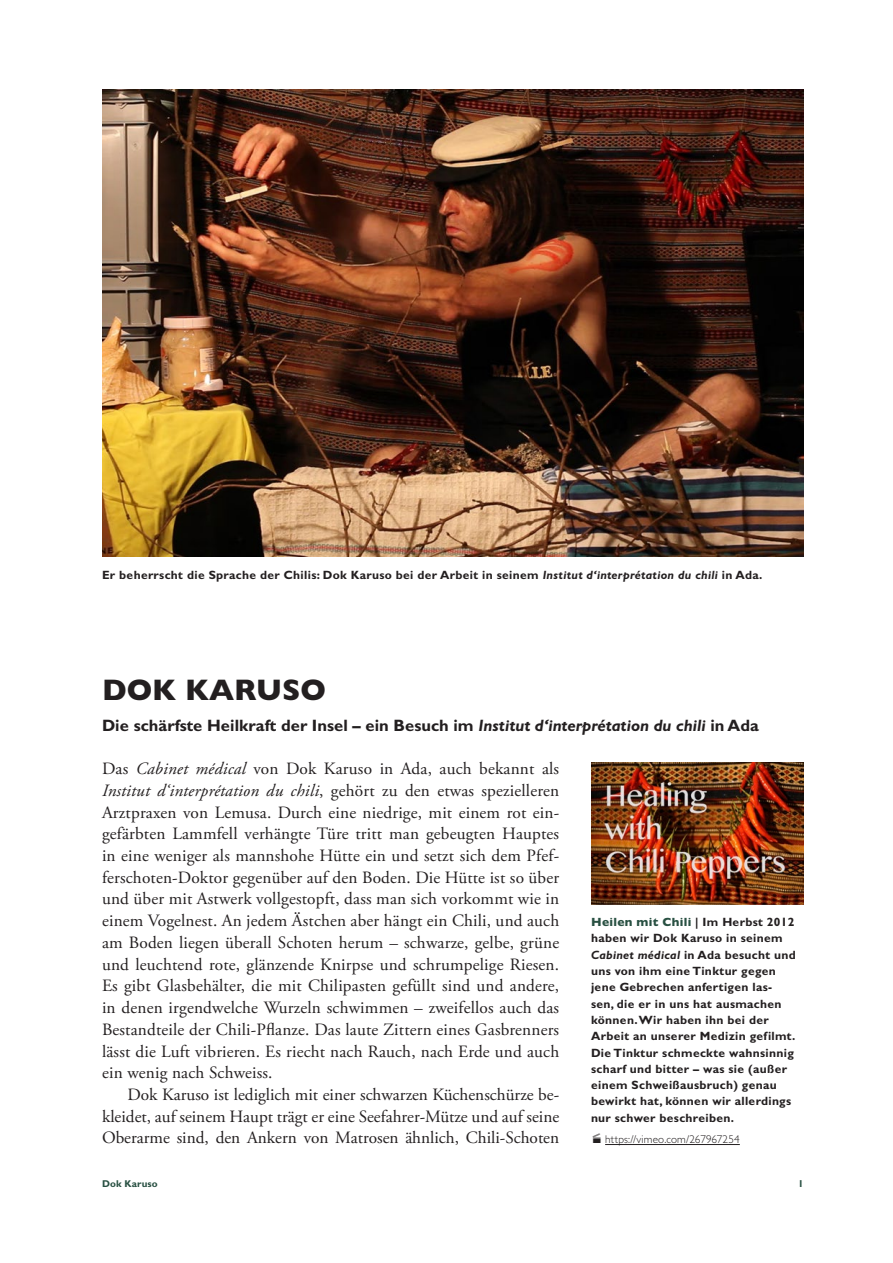
<style>
.page{position:relative;width:893px;height:1263px;background:#fff}
.page>*{position:absolute;margin:0;border:0;box-sizing:border-box;transform-origin:0 0}
.Titel_-_20_Heavy_GB{font:800 30px "Gill Sans MT Pro";color:#231f20}
.Lauftext_ohne_Einzug{font:17.25px/21.8px "Adobe Garamond Pro";letter-spacing:.01em;color:#231f20;text-align:justify}
.Lauftext_mit_Einzug{font:17.25px/21.8px "Adobe Garamond Pro";color:#231f20;text-align:justify}
.Vorspann_-_11_Bold{font:700 16.5px "Gill Sans MT Pro";color:#231f20}
.Marginaltext_-_8_Bol{font:700 12px/16.4px "Gill Sans MT Pro";letter-spacing:.025em;color:#231f20}
.Bildlegende_-_8_Bold{font:700 12px "Gill Sans MT Pro";letter-spacing:.025em;color:#231f20}
.Anmerkung_auf_Grundl{font:300 11.25px "Gill Sans MT Pro";letter-spacing:.01em;color:#231f20}
.t1{font:700 9.9px "Gill Sans MT Pro";letter-spacing:.01em;color:#285042}
.s1{font-style:italic}
.s2{font-weight:800;color:#285042}
</style>
<div class="page">
<hr style="left:605px;top:1144px;width:135px;height:1px;background:#231f20">
<img style="left:102px;top:89px;width:702px;height:468px">
<img style="left:591px;top:763px;width:213px;height:141px">
<p class="Bildlegende_-_8_Bold" style="left:102px;top:567px;width:662px">Er beherrscht die Sprache der Chilis: Dok Karuso bei der Arbeit in seinem <span class="s1">Institut d‘interprétation du chili</span> in Ada.</p>
<p class="Titel_-_20_Heavy_GB" style="left:102px;top:672px;width:225px">DOK KARUSO</p>
<p class="Vorspann_-_11_Bold" style="left:102px;top:715px;width:658px">Die schärfste Heilkraft der Insel – ein Besuch im <span class="s1">Institut d‘interprétation du chili</span> in Ada</p>
<p class="Lauftext_ohne_Einzug" style="left:102px;top:758px;width:459px">Das <span class="s1">Cabinet médical</span> von Dok Karuso in Ada, auch bekannt als <span class="s1">Institut d‘interprétation du chili</span>, gehört zu den etwas spezielleren Arztpraxen von Lemusa. Durch eine niedrige, mit einem rot ein&shy;gefärbten Lammfell verhängte Türe tritt man gebeugten Hauptes in eine weniger als mannshohe Hütte ein und setzt sich dem Pfef&shy;ferschoten-Doktor gegenüber auf den Boden. Die Hütte ist so über und über mit Astwerk vollgestopft, dass man sich vorkommt wie in einem Vogelnest. An jedem Ästchen aber hängt ein Chili, und auch am Boden liegen überall Schoten herum – schwarze, gelbe, grüne und leuchtend rote, glänzende Knirpse und schrumpelige Riesen.<br>Es gibt Glasbehälter, die mit Chilipasten gefüllt sind und andere, in denen irgendwelche Wurzeln schwimmen – zweifellos auch das Bestandteile der Chili-Pflanze. Das laute Zittern eines Gasbrenners lässt die Luft vibrieren. Es riecht nach Rauch, nach Erde und auch ein wenig nach Schweiss.</p>
<p class="Lauftext_mit_Einzug" style="left:102px;top:1084px;width:459px;text-indent:26px">Dok Karuso ist lediglich mit einer schwarzen Küchenschürze be&shy;kleidet, auf seinem Haupt trägt er eine Seefahrer-Mütze und auf seine Oberarme sind, den Ankern von Matrosen ähnlich, Chili-Schoten</p>
<p class="Marginaltext_-_8_Bol" style="left:591px;top:914px;width:206px"><span class="s2">Heilen mit Chili</span> | Im Herbst 2012 haben wir Dok Karuso in seinem<br><span class="s1">Cabinet médical</span> in Ada besucht und uns von ihm eine Tinktur gegen jene Gebrechen anfertigen las&shy;sen, die er in uns hat ausmachen können. Wir haben ihn bei der<br>Arbeit an unserer Medizin gefilmt.<br>Die Tinktur schmeckte wahnsinnig scharf und bitter – was sie (außer einem Schweißausbruch) genau bewirkt hat, können wir allerdings nur schwer beschreiben.</p>
<p class="Anmerkung_auf_Grundl" style="left:591px;top:1133px;width:150px">• https://vimeo.com/267967254</p>
<p class="t1" style="left:102px;top:1177px;width:57px">Dok Karuso</p>
<p class="t1" style="left:798px;top:1177px;width:7px">1</p>
</div>
